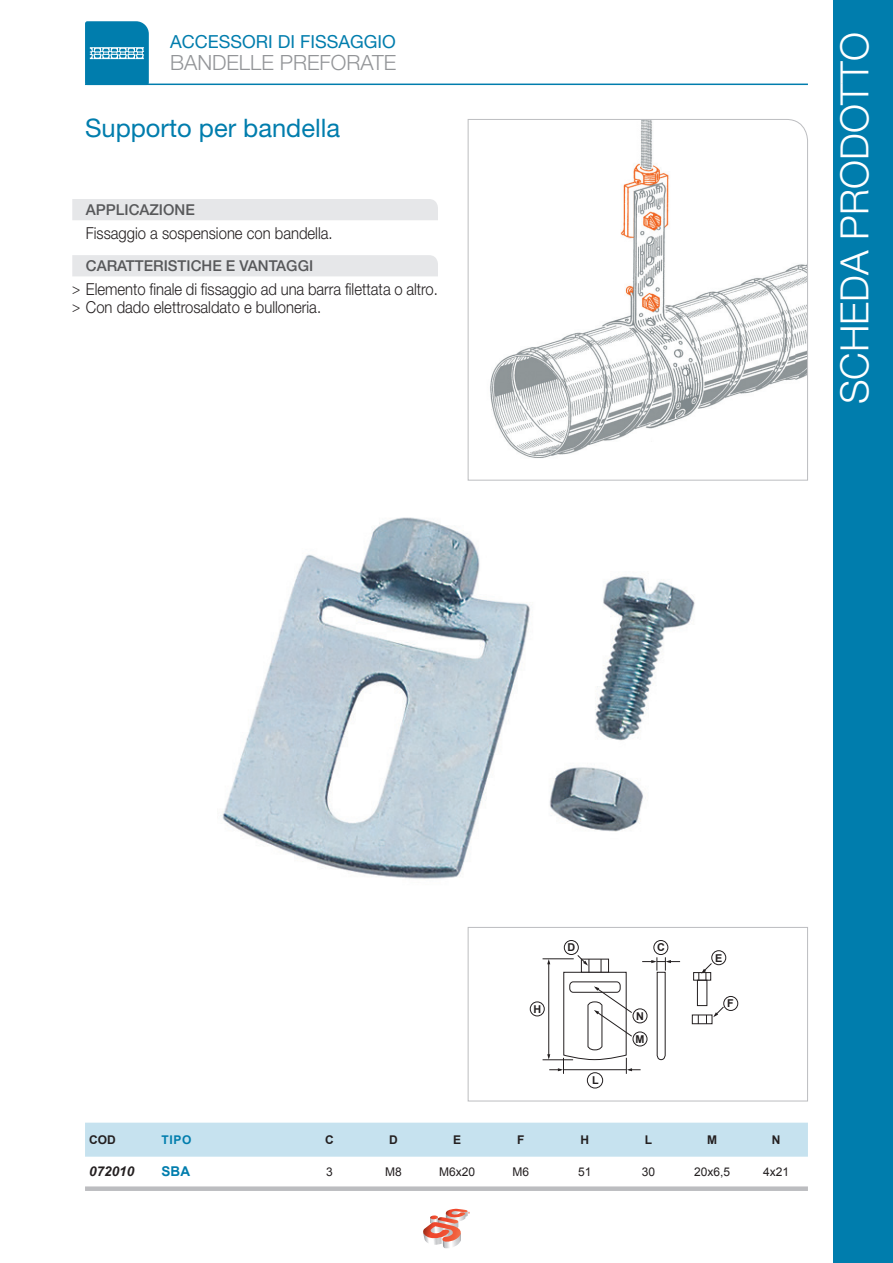
<style>
.page{position:relative;width:893px;height:1263px;background:#fff}
.page>*{position:absolute;margin:0;border:0;box-sizing:border-box;transform-origin:0 0}
.t1{font:300 39px "Helvetica Neue LT Std";color:#fff}
.t2{font:25.5px "Helvetica Neue LT Std";color:#007dad}
.t3{font:300 21px "Helvetica Neue LT Std";color:#939598}
.t4{font:18px "Helvetica Neue LT Std";color:#007dad}
.Stile_di_paragrafo_1{font:300 16.5px "Helvetica Neue LT Std";color:#231f20;scale:.9 1}
.t5{font:500 15px "Helvetica Neue LT Std";color:#57585a}
.t6{font:italic 700 13.5px "Arial";color:#231f20}
.t7{font:700 13.5px "Arial";color:#007dad}
.t8{font:12px "Arial";color:#231f20}
.t9{font:700 12px "Arial";color:#231f20}
.t10{font:700 12px "Arial";color:#007dad}
.t11{font:700 10.8px/23.1px "Arial";color:#231f20}
.s1{font-size:15px}
</style>
<div class="page">
<hr style="left:85px;top:84px;width:723px;height:1px;background:#007dad">
<svg style="left:85px;top:21px;width:64px;height:63px;background:#1b8ab5"></svg>
<div style="left:833px;top:0;width:60px;height:1263px;background:#007dad"></div>
<svg style="left:423px;top:1209px;width:47px;height:39px"></svg>
<img style="left:222px;top:517px;width:473px;height:362px">
<div style="left:85px;top:1123px;width:723px;height:34px;background:#c6e2ef"></div>
<svg style="left:85px;top:1186px;width:723px;height:5px;background:#c2c3c6"></svg>
<div style="left:72px;top:199px;width:366px;height:21px;background:#e6e7e9"></div>
<div style="left:72px;top:255px;width:366px;height:21px;background:#e6e7e9"></div>
<svg style="left:467px;top:119px;width:341px;height:362px"></svg>
<div style="left:587px;top:1072px;width:16px;height:16px;border:1px solid #231f20;border-radius:50%"></div>
<hr style="left:543px;top:1059px;width:30px;height:1px;background:#231f20">
<hr style="left:543px;top:958px;width:31px;height:1px;background:#231f20">
<div style="left:654px;top:940px;width:14px;height:15px;border:1px solid #231f20;border-radius:50%"></div>
<div style="left:711px;top:950px;width:15px;height:15px;border:1px solid #231f20;border-radius:50%"></div>
<div style="left:530px;top:1002px;width:14px;height:14px;border:1px solid #231f20;border-radius:50%"></div>
<svg style="left:547px;top:955px;width:133px;height:119px"></svg>
<div style="left:564px;top:940px;width:15px;height:15px;border:1px solid #231f20;border-radius:50%"></div>
<div style="left:633px;top:1009px;width:14px;height:14px;border:1px solid #231f20;border-radius:50%"></div>
<div style="left:633px;top:1032px;width:14px;height:14px;border:1px solid #231f20;border-radius:50%"></div>
<div style="left:697px;top:980px;width:10px;height:26px;border:1px solid #231f20"></div>
<div style="left:693px;top:972px;width:18px;height:8px;border:1px solid #231f20"></div>
<svg style="left:698px;top:963px;width:14px;height:17px"></svg>
<div style="left:692px;top:1014px;width:20px;height:10px;border:1px solid #231f20"></div>
<svg style="left:713px;top:1006px;width:11px;height:11px"></svg>
<div style="left:723px;top:996px;width:15px;height:15px;border:1px solid #231f20;border-radius:50%"></div>
<div style="left:468px;top:927px;width:340px;height:174px;border:1px solid #bcbdc0"></div>
<p class="t4" style="left:170px;top:30px;width:227px">ACCESSORI DI FISSAGGIO</p>
<h1 class="t1" style="left:831px;top:404px;width:374px;rotate:-90deg">SCHEDA PRODOTTO</h1>
<p class="t3" style="left:170px;top:50px;width:228px">BANDELLE PREFORATE</p>
<p class="t2" style="left:85px;top:113px;width:257px">Supporto per bandella</p>
<p class="t5" style="left:86px;top:201px;width:110px">APPLICAZIONE</p>
<p class="Stile_di_paragrafo_1" style="left:86px;top:223px;width:276px">Fissaggio a sospensione con bandella.</p>
<p class="t5" style="left:86px;top:256px;width:229px">CARATTERISTICHE E VANTAGGI</p>
<p class="Stile_di_paragrafo_1" style="left:72px;top:279px;width:408px"><span class="s1">&gt;</span> Elemento finale di fissaggio ad una barra filettata o altro.</p>
<p class="Stile_di_paragrafo_1" style="left:72px;top:297px;width:278px"><span class="s1">&gt;</span> Con dado elettrosaldato e bulloneria.</p>
<p class="t11" style="left:533px;top:997px;width:9px">H</p>
<p class="t11" style="left:567px;top:936px;width:9px">D</p>
<p class="t11" style="left:592px;top:1069px;width:8px">L</p>
<p class="t11" style="left:657px;top:936px;width:9px">C</p>
<p class="t11" style="left:636px;top:1004px;width:10px">N<br>M</p>
<p class="t11" style="left:715px;top:947px;width:9px">E</p>
<p class="t11" style="left:727px;top:992px;width:8px">F</p>
<p class="t9" style="left:89px;top:1132px;width:28px">COD</p>
<p class="t10" style="left:162px;top:1132px;width:31px">TIPO</p>
<p class="t9" style="left:325px;top:1132px;width:10px">C</p>
<p class="t9" style="left:389px;top:1132px;width:10px">D</p>
<p class="t9" style="left:453px;top:1132px;width:10px">E</p>
<p class="t9" style="left:517px;top:1132px;width:9px">F</p>
<p class="t9" style="left:580px;top:1132px;width:10px">H</p>
<p class="t9" style="left:645px;top:1132px;width:9px">L</p>
<p class="t9" style="left:707px;top:1132px;width:11px">M</p>
<p class="t9" style="left:772px;top:1132px;width:10px">N</p>
<p class="t6" style="left:89px;top:1163px;width:47px">072010</p>
<p class="t7" style="left:162px;top:1163px;width:30px">SBA</p>
<p class="t8" style="left:326px;top:1164px;width:8px">3</p>
<p class="t8" style="left:385px;top:1164px;width:18px">M8</p>
<p class="t8" style="left:439px;top:1164px;width:38px">M6x20</p>
<p class="t8" style="left:513px;top:1164px;width:18px">M6</p>
<p class="t8" style="left:578px;top:1164px;width:15px">51</p>
<p class="t8" style="left:642px;top:1164px;width:15px">30</p>
<p class="t8" style="left:694px;top:1164px;width:38px">20x6,5</p>
<p class="t8" style="left:763px;top:1164px;width:28px">4x21</p>
</div>
